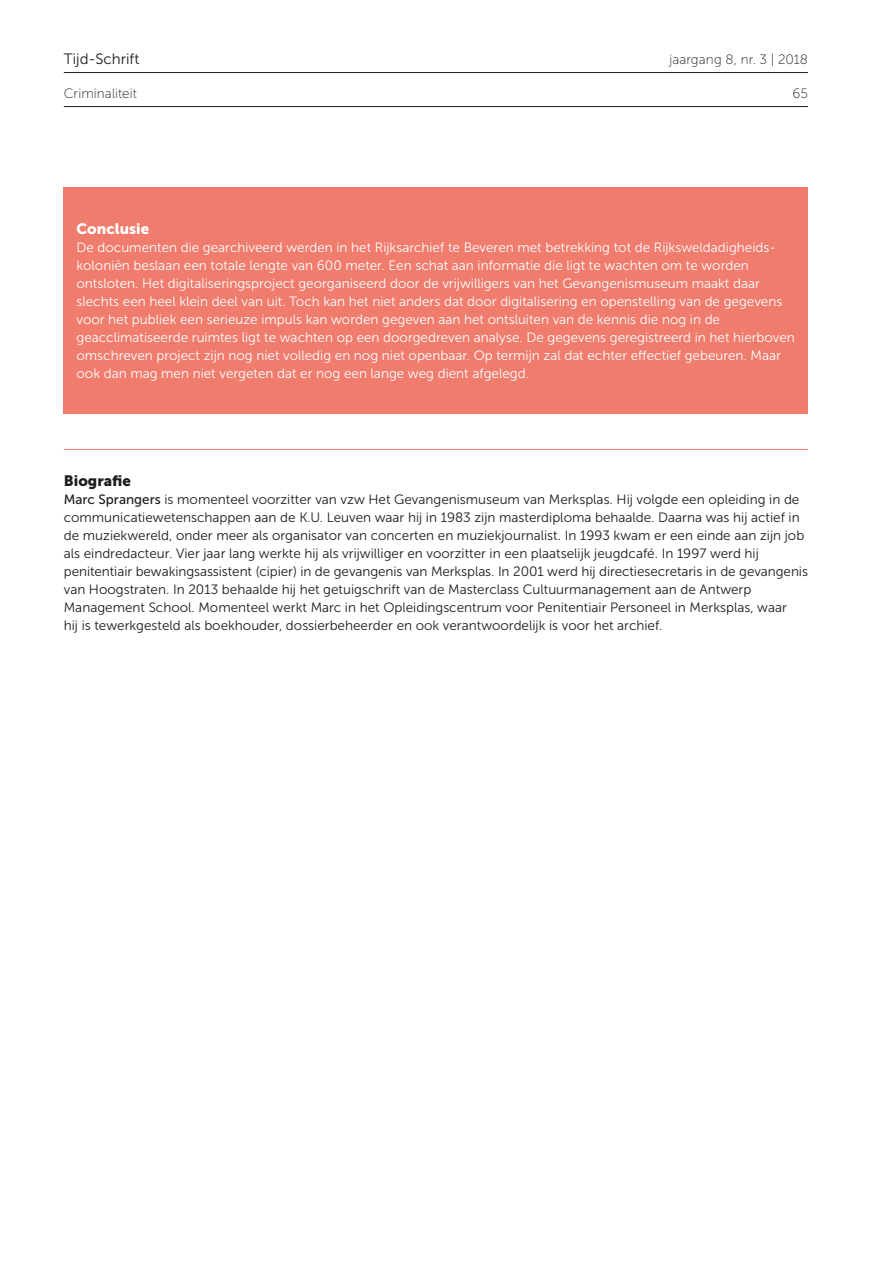
<style>
.page{position:relative;width:893px;height:1263px;background:#fff}
.page>*{position:absolute;margin:0;border:0;box-sizing:border-box;transform-origin:0 0}
.t1{font:15px "Museo Sans 300";letter-spacing:.005em;color:#1d1d1b}
.t2{font:15px "Museo Sans 900";letter-spacing:.005em;color:#fff}
.t3{font:15px "Museo Sans 900";color:#1d1d1b}
.t4{font:13.5px/18px "Museo Sans 300";color:#1d1d1b}
.t5{font:13.5px/18px "Museo Sans 300";color:#fff}
.t6{font:13.5px "Museo Sans 100";letter-spacing:.005em;color:#1d1d1b}
.s1{font-family:"Museo Sans 500"}
</style>
<div class="page">
<div style="left:64px;top:188px;width:744px;height:226px;background:#ef7c6d"></div>
<hr style="left:64px;top:449px;width:744px;height:1px;background:#ef7c6d">
<hr style="left:64px;top:72px;width:744px;height:1px;background:#1d1d1b">
<hr style="left:64px;top:106px;width:744px;height:1px;background:#1d1d1b">
<p class="t1" style="left:64px;top:51px;width:77px">Tijd-Schrift</p>
<p class="t6" style="left:64px;top:86px;width:75px">Criminaliteit</p>
<p class="t6" style="left:669px;top:52px;width:140px">jaargang 8, nr. 3 | 2018</p>
<p class="t6" style="left:792px;top:86px;width:17px">65</p>
<p class="t2" style="left:77px;top:220px;width:74px">Conclusie</p>
<p class="t5" style="left:77px;top:238px;width:720px">De documenten die gearchiveerd werden in het Rijksarchief te Beveren met betrekking tot de Rijksweldadigheids&shy;koloniën beslaan een totale lengte van 600 meter. Een schat aan informatie die ligt te wachten om te worden ontsloten. Het digitaliseringsproject georganiseerd door de vrijwilligers van het Gevangenismuseum maakt daar slechts een heel klein deel van uit. Toch kan het niet anders dat door digitalisering en openstelling van de gegevens voor het publiek een serieuze impuls kan worden gegeven aan het ontsluiten van de kennis die nog in de geacclimatiseerde ruimtes ligt te wachten op een doorgedreven analyse. De gegevens geregistreerd in het hierboven omschreven project zijn nog niet volledig en nog niet openbaar. Op termijn zal dat echter effectief gebeuren. Maar ook dan mag men niet vergeten dat er nog een lange weg dient afgelegd.</p>
<p class="t3" style="left:64px;top:472px;width:69px">Biografie</p>
<p class="t4" style="left:64px;top:490px;width:746px"><span class="s1">Marc Sprangers</span> is momenteel voorzitter van vzw Het Gevangenismuseum van Merksplas. Hij volgde een opleiding in de communicatiewetenschappen aan de K.U. Leuven waar hij in 1983 zijn masterdiploma behaalde. Daarna was hij actief in de muziekwereld, onder meer als organisator van concerten en muziekjournalist. In 1993 kwam er een einde aan zijn job als eindredacteur. Vier jaar lang werkte hij als vrijwilliger en voorzitter in een plaatselijk jeugdcafé. In 1997 werd hij penitentiair bewakingsassistent (cipier) in de gevangenis van Merksplas. In 2001 werd hij directiesecretaris in de gevangenis van Hoogstraten. In 2013 behaalde hij het getuigschrift van de Masterclass Cultuurmanagement aan de Antwerp Management School. Momenteel werkt Marc in het Opleidingscentrum voor Penitentiair Personeel in Merksplas, waar<br>hij is tewerkgesteld als boekhouder, dossierbeheerder en ook verantwoordelijk is voor het archief.</p>
</div>
